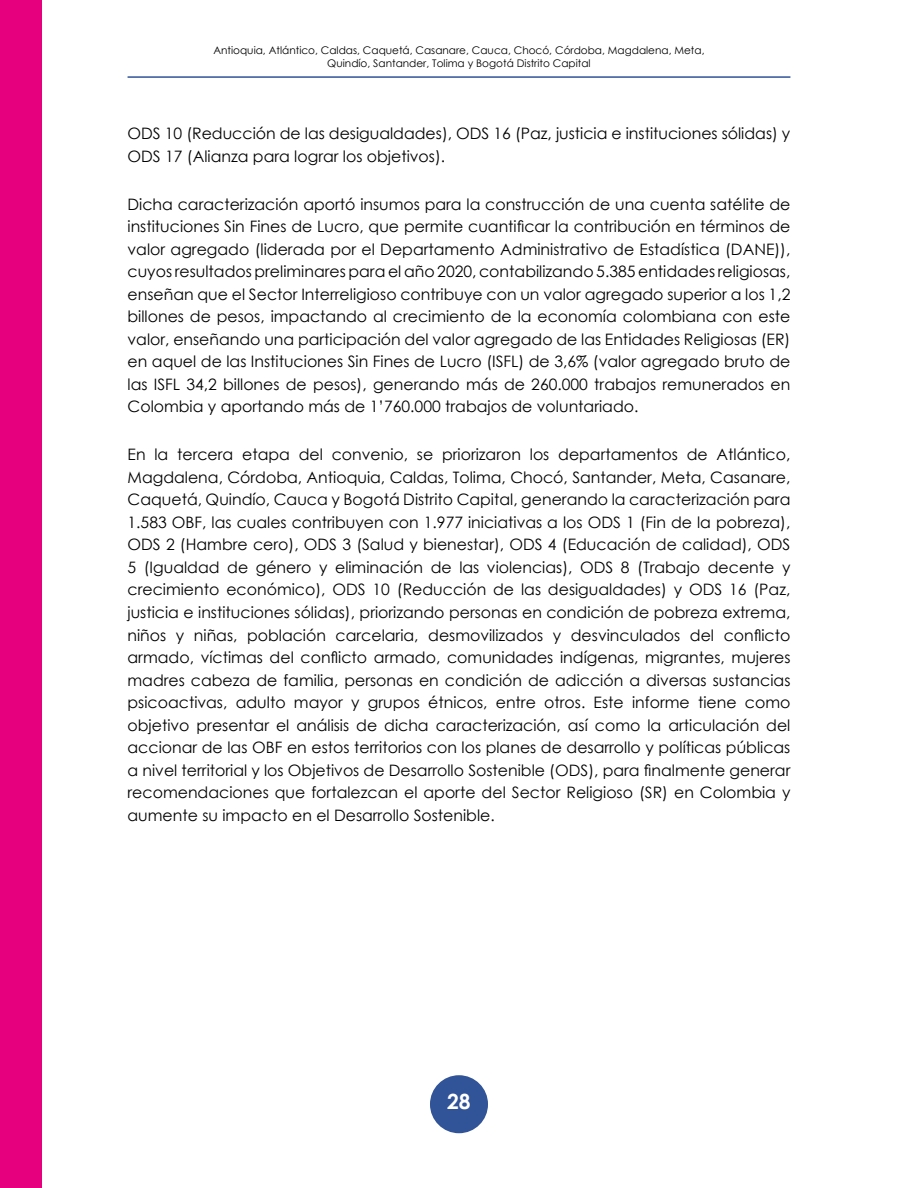
<style>
.page{position:relative;width:918px;height:1188px;background:#fff}
.page>*{position:absolute;margin:0;border:0;box-sizing:border-box;transform-origin:0 0}
.t1{font:700 21px "Century Gothic";color:#fff}
.t2{font:15.75px/22.5px "Century Gothic";color:#000;text-align:justify}
.t3{font:10.5px/12.6px "Century Gothic";color:#000;text-align:center}
</style>
<div class="page">
<div style="left:430px;top:1075px;width:58px;height:58px;background:#315397;border-radius:50%"></div>
<div style="left:0;top:0;width:42px;height:1188px;background:#e6007d"></div>
<hr style="left:128px;top:76px;width:662px;height:2px;background:#315397">
<p class="t3" style="left:213px;top:44px;width:493px">Antioquia, Atlántico, Caldas, Caquetá, Casanare, Cauca, Chocó, Córdoba, Magdalena, Meta,<br>Quindío, Santander, Tolima y Bogotá Distrito Capital</p>
<p class="t2" style="left:128px;top:122px;width:664px">ODS 10 (Reducción de las desigualdades), ODS 16 (Paz, justicia e instituciones sólidas) y<br>ODS 17 (Alianza para lograr los objetivos).</p>
<p class="t2" style="left:128px;top:193px;width:664px">Dicha caracterización aportó insumos para la construcción de una cuenta satélite de instituciones Sin Fines de Lucro, que permite cuantificar la contribución en términos de valor agregado (liderada por el Departamento Administrativo de Estadística (DANE)), cuyos resultados preliminares para el año 2020, contabilizando 5.385 entidades religiosas, enseñan que el Sector Interreligioso contribuye con un valor agregado superior a los 1,2 billones de pesos, impactando al crecimiento de la economía colombiana con este valor, enseñando una participación del valor agregado de las Entidades Religiosas (ER) en aquel de las Instituciones Sin Fines de Lucro (ISFL) de 3,6% (valor agregado bruto de las ISFL 34,2 billones de pesos), generando más de 260.000 trabajos remunerados en Colombia y aportando más de 1’760.000 trabajos de voluntariado.</p>
<p class="t2" style="left:128px;top:443px;width:664px">En la tercera etapa del convenio, se priorizaron los departamentos de Atlántico, Magdalena, Córdoba, Antioquia, Caldas, Tolima, Chocó, Santander, Meta, Casanare, Caquetá, Quindío, Cauca y Bogotá Distrito Capital, generando la caracterización para 1.583 OBF, las cuales contribuyen con 1.977 iniciativas a los ODS 1 (Fin de la pobreza), ODS 2 (Hambre cero), ODS 3 (Salud y bienestar), ODS 4 (Educación de calidad), ODS 5 (Igualdad de género y eliminación de las violencias), ODS 8 (Trabajo decente y crecimiento económico), ODS 10 (Reducción de las desigualdades) y ODS 16 (Paz, justicia e instituciones sólidas), priorizando personas en condición de pobreza extrema, niños y niñas, población carcelaria, desmovilizados y desvinculados del conflicto armado, víctimas del conflicto armado, comunidades indígenas, migrantes, mujeres madres cabeza de familia, personas en condición de adicción a diversas sustancias psicoactivas, adulto mayor y grupos étnicos, entre otros. Este informe tiene como objetivo presentar el análisis de dicha caracterización, así como la articulación del accionar de las OBF en estos territorios con los planes de desarrollo y políticas públicas a nivel territorial y los Objetivos de Desarrollo Sostenible (ODS), para finalmente generar recomendaciones que fortalezcan el aporte del Sector Religioso (SR) en Colombia y aumente su impacto en el Desarrollo Sostenible.</p>
<h1 class="t1" style="left:447px;top:1085px;width:25px">28</h1>
</div>
